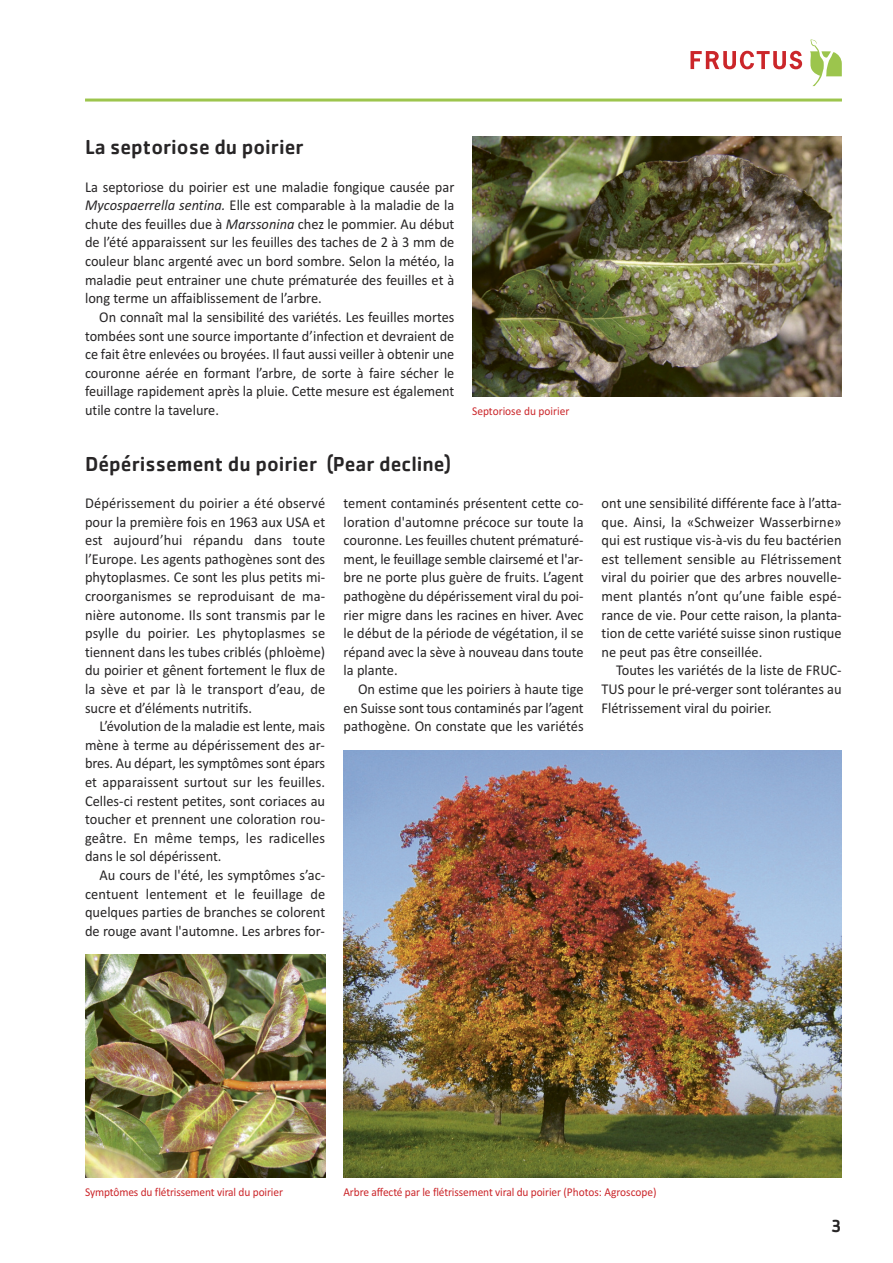
<style>
.page{position:relative;width:893px;height:1263px;background:#fff}
.page>*{position:absolute;margin:0;border:0;box-sizing:border-box;transform-origin:0 0}
.t1{font:500 21px "Cachet";color:#272526}
.t2{font:500 18px "Cachet";color:#272526}
.t3{font:15px/18.6px "Calibri";color:#272526;text-align:justify;scale:.96 1}
.t4{font:15px/18.6px "Calibri";color:#272526;text-align:justify;scale:.95 1}
.t5{font:12px "Calibri";letter-spacing:-.01em;color:#cb262a;scale:.95 1}
.s1{font-style:italic}
</style>
<div class="page">
<svg style="left:690px;top:51px;width:112px;height:18px"></svg>
<svg style="left:810px;top:40px;width:32px;height:46px"></svg>
<hr style="left:85px;top:99px;width:757px;height:3px;background:#9dc54d">
<img style="left:85px;top:954px;width:240px;height:224px">
<img style="left:473px;top:136px;width:369px;height:260px">
<img style="left:343px;top:750px;width:499px;height:428px">
<h1 class="t1" style="left:85px;top:135px;width:220px">La septoriose du poirier</h1>
<p class="t3" style="left:85px;top:177px;width:386px">La septoriose du poirier est une maladie fongique causée par <span class="s1">Mycospaerrella sentina.</span> Elle est comparable à la maladie de la chute des feuilles due à <span class="s1">Marssonina</span> chez le pommier. Au début de l’été apparaissent sur les feuilles des taches de 2 à 3 mm de couleur blanc argenté avec un bord sombre. Selon la météo, la maladie peut entrainer une chute prématurée des feuilles et à long terme un affaiblissement de l’arbre.</p>
<p class="t4" style="left:85px;top:307px;width:390px;text-indent:14px">On connaît mal la sensibilité des variétés. Les feuilles mortes tombées sont une source importante d’infection et devraient de ce fait être enlevées ou broyées. Il faut aussi veiller à obtenir une couronne aérée en formant l’arbre, de sorte à faire sécher le feuillage rapidement après la pluie. Cette mesure est également utile contre la tavelure.</p>
<h1 class="t1" style="left:85px;top:451px;width:368px">Dépérissement du poirier (Pear decline)</h1>
<p class="t5" style="left:472px;top:404px;width:104px">Septoriose du poirier</p>
<p class="t3" style="left:85px;top:493px;width:252px">Dépérissement du poirier a été observé pour la première fois en 1963 aux USA et est aujourd’hui répandu dans toute l’Europe. Les agents pathogènes sont des phytoplasmes. Ce sont les plus petits mi&shy;croorganismes se reproduisant de ma&shy;nière autonome. Ils sont transmis par le psylle du poirier. Les phytoplasmes se tiennent dans les tubes criblés (phloème) du poirier et gênent fortement le flux de la sève et par là le transport d’eau, de sucre et d’éléments nutritifs.</p>
<p class="t3" style="left:85px;top:717px;width:252px;text-indent:14px">L’évolution de la maladie est lente, mais mène à terme au dépérissement des ar&shy;bres. Au départ, les symptômes sont épars et apparaissent surtout sur les feuilles.<br>Celles-ci restent petites, sont coriaces au toucher et prennent une coloration rou&shy;geâtre. En même temps, les radicelles dans le sol dépérissent.</p>
<p class="t3" style="left:85px;top:865px;width:252px;text-indent:14px">Au cours de l'été, les symptômes s’ac&shy;centuent lentement et le feuillage de quelques parties de branches se colorent de rouge avant l'automne. Les arbres for-</p>
<p class="t3" style="left:344px;top:493px;width:252px">tement contaminés présentent cette co&shy;loration d'automne précoce sur toute la couronne. Les feuilles chutent prématuré&shy;ment, le feuillage semble clairsemé et l'ar&shy;bre ne porte plus guère de fruits. L’agent pathogène du dépérissement viral du poi&shy;rier migre dans les racines en hiver. Avec le début de la période de végétation, il se répand avec la sève à nouveau dans toute la plante.</p>
<p class="t3" style="left:344px;top:679px;width:252px;text-indent:14px">On estime que les poiriers à haute tige en Suisse sont tous contaminés par l’agent pathogène. On constate que les variétés</p>
<p class="t3" style="left:602px;top:493px;width:252px">ont une sensibilité différente face à l’atta&shy;que. Ainsi, la «Schweizer Wasserbirne» qui est rustique vis-à-vis du feu bactérien est tellement sensible au Flétrissement viral du poirier que des arbres nouvelle&shy;ment plantés n’ont qu’une faible espé&shy;rance de vie. Pour cette raison, la planta&shy;tion de cette variété suisse sinon rustique ne peut pas être conseillée.</p>
<p class="t3" style="left:602px;top:661px;width:252px;text-indent:14px">Toutes les variétés de la liste de FRUC-TUS pour le pré-verger sont tolérantes au Flétrissement viral du poirier.</p>
<p class="t5" style="left:85px;top:1185px;width:210px">Symptômes du flétrissement viral du poirier</p>
<p class="t5" style="left:343px;top:1185px;width:331px">Arbre affecté par le flétrissement viral du poirier (Photos: Agroscope)</p>
<p class="t2" style="left:831px;top:1215px;width:13px">3</p>
</div>
